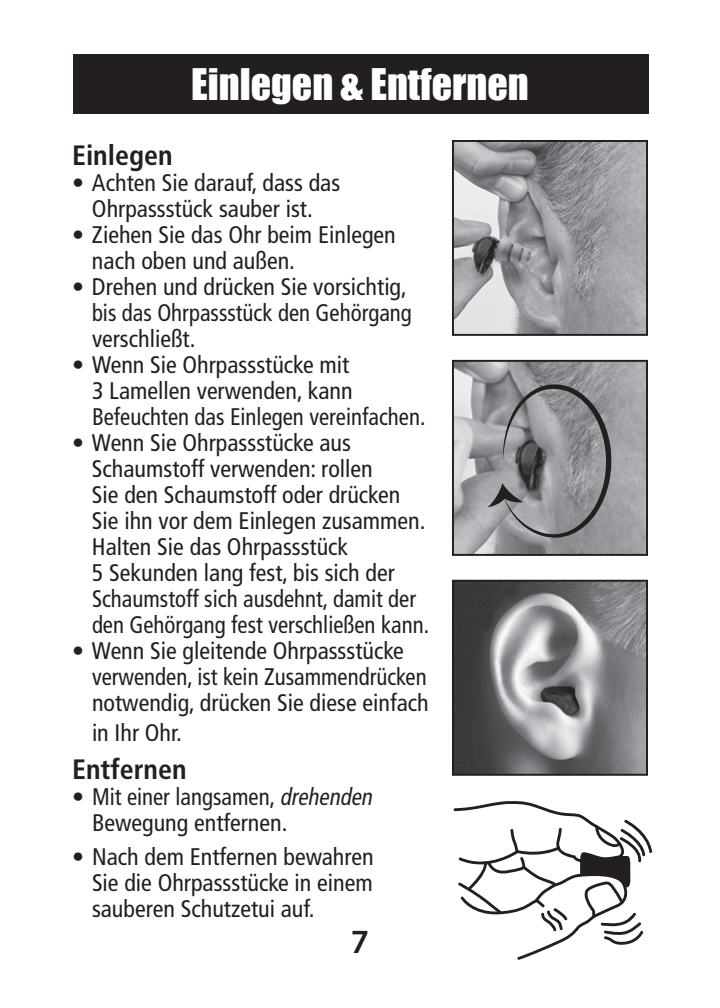
<style>
.page{position:relative;width:720px;height:1008px;background:#fff}
.page>*{position:absolute;margin:0;border:0;box-sizing:border-box;transform-origin:0 0}
.t1{font:40px "Impact";color:#fff}
.t2{font:600 34px "Myriad Pro";color:#231f20}
.t3{font:700 condensed 28px "Frutiger";color:#231f20}
.t4{font:condensed 24px/26px "Frutiger";color:#231f20}
.s1{font-style:italic}
</style>
<div class="page">
<div style="left:73px;top:54px;width:576px;height:60px;background:#231f20"></div>
<img style="left:455px;top:143px;width:190px;height:190px">
<div style="left:452px;top:140px;width:196px;height:196px;border:2px solid #231f20"></div>
<img style="left:455px;top:583px;width:190px;height:190px">
<div style="left:452px;top:580px;width:196px;height:196px;border:2px solid #231f20"></div>
<img style="left:455px;top:363px;width:190px;height:190px">
<div style="left:452px;top:360px;width:196px;height:196px;border:2px solid #231f20"></div>
<svg style="left:488px;top:383px;width:124px;height:155px;background:#88898c"></svg>
<svg style="left:454px;top:801px;width:198px;height:159px"></svg>
<h1 class="t1" style="left:191px;top:54px;width:339px">Einlegen &amp; Entfernen</h1>
<p class="t3" style="left:72px;top:139px;width:102px">Einlegen</p>
<p class="t4" style="left:72px;top:170px;width:270px;text-align:center">• Achten Sie darauf, dass das<br>Ohrpassstück sauber ist.</p>
<p class="t4" style="left:92px;top:222px;width:305px;text-indent:-20px">• Ziehen Sie das Ohr beim Einlegen nach oben und außen.</p>
<p class="t4" style="left:92px;top:274px;width:321px;text-indent:-20px">• Drehen und drücken Sie vorsichtig, bis das Ohrpassstück den Gehörgang verschließt.</p>
<p class="t4" style="left:92px;top:352px;width:335px;text-indent:-20px">• Wenn Sie Ohrpassstücke mit<br>3 Lamellen verwenden, kann<br>Befeuchten das Einlegen vereinfachen.</p>
<p class="t4" style="left:92px;top:430px;width:339px;text-indent:-20px">• Wenn Sie Ohrpassstücke aus Schaumstoff verwenden: rollen<br>Sie den Schaumstoff oder drücken Sie ihn vor dem Einlegen zusammen.<br>Halten Sie das Ohrpassstück<br>5 Sekunden lang fest, bis sich der Schaumstoff sich ausdehnt, damit der den Gehörgang fest verschließen kann.</p>
<p class="t4" style="left:92px;top:638px;width:338px;text-indent:-20px">• Wenn Sie gleitende Ohrpassstücke verwenden, ist kein Zusammendrücken notwendig, drücken Sie diese einfach</p>
<p class="t4" style="left:92px;top:720px;width:91px">in Ihr Ohr.</p>
<p class="t3" style="left:72px;top:753px;width:116px">Entfernen</p>
<p class="t4" style="left:92px;top:784px;width:286px;text-indent:-20px">• Mit einer langsamen, <span class="s1">drehenden<br></span>Bewegung entfernen.</p>
<p class="t4" style="left:92px;top:844px;width:283px;text-align:justify;text-indent:-20px">• Nach dem Entfernen bewahren Sie die Ohrpassstücke in einem sauberen Schutzetui auf.</p>
<h2 class="t2" style="left:351px;top:920px;width:20px">7</h2>
</div>
